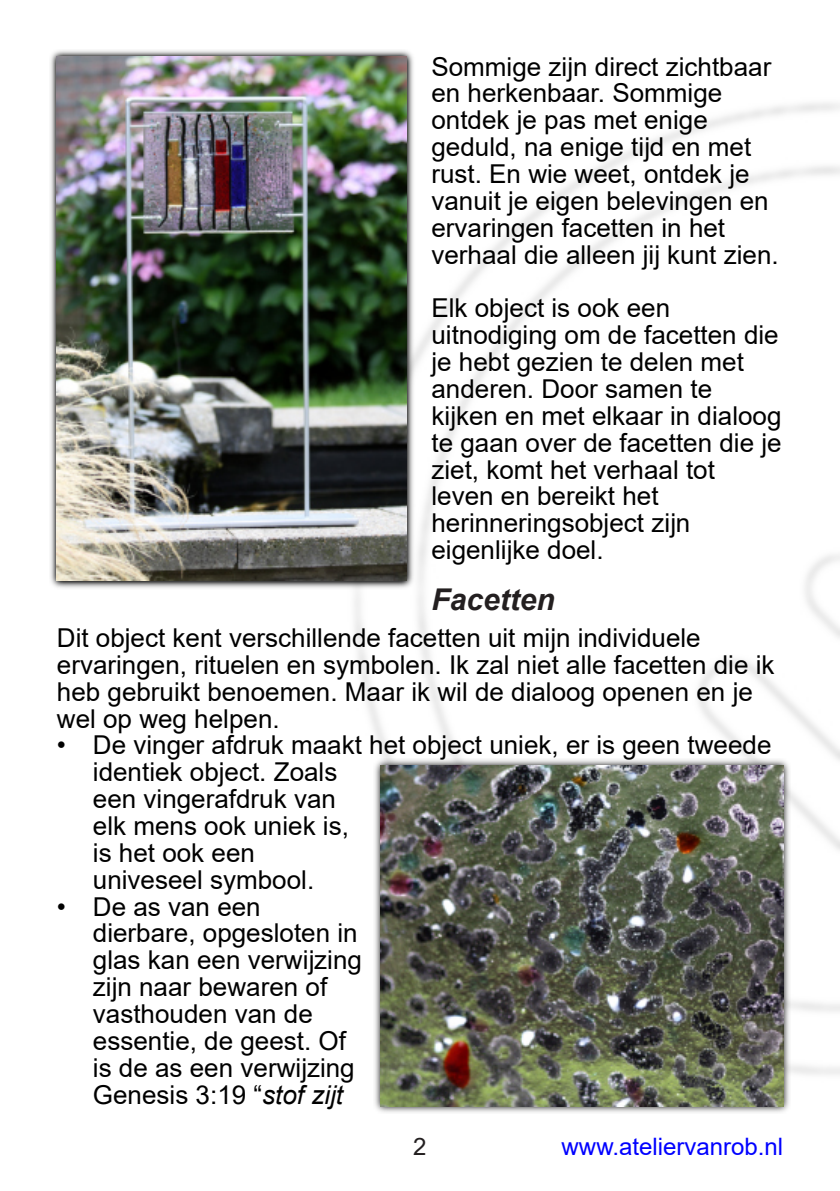
<style>
.page{position:relative;width:840px;height:1191px;background:#fff}
.page>*{position:absolute;margin:0;border:0;box-sizing:border-box;transform-origin:0 0}
.t1{font:italic 700 30px "Arial";color:#231f20}
.t2{font:26px/26.8px "Arial";color:#000}
.t3{font:24px "Arial";color:#00f}
.t4{font:24px "Arial";color:#231f20}
.s1{font-style:italic}
</style>
<div class="page">
<img style="left:373px;top:758px;width:417px;height:355px">
<img style="left:380px;top:766px;width:402px;height:340px">
<img style="left:50px;top:50px;width:365px;height:539px">
<img style="left:57px;top:57px;width:349px;height:524px">
<p class="t2" style="left:431px;top:55px;width:348px">Sommige zĳn direct zichtbaar en herkenbaar. Sommige ontdek je pas met enige geduld, na enige tĳd en met rust. En wie weet, ontdek je vanuit je eigen belevingen en ervaringen facetten in het verhaal die alleen jĳ kunt zien.</p>
<p class="t2" style="left:431px;top:297px;width:351px">Elk object is ook een uitnodiging om de facetten die je hebt gezien te delen met anderen. Door samen te kĳken en met elkaar in dialoog te gaan over de facetten die je ziet, komt het verhaal tot leven en bereikt het herinneringsobject zĳn eigenlĳke doel.</p>
<p class="t1" style="left:431px;top:588px;width:125px">Facetten</p>
<p class="t2" style="left:57px;top:627px;width:718px">Dit object kent verschillende facetten uit mĳn individuele ervaringen, rituelen en symbolen. Ik zal niet alle facetten die ik heb gebruikt benoemen. Maar ik wil de dialoog openen en je wel op weg helpen.</p>
<p class="t2" style="left:93px;top:734px;width:679px;text-indent:-36px">• De vinger afdruk maakt het object uniek, er is geen tweede identiek object. Zoals<br>een vingerafdruk van<br>elk mens ook uniek is,<br>is het ook een<br>univeseel symbool.</p>
<p class="t2" style="left:93px;top:895px;width:270px;text-indent:-36px">• De as van een dierbare, opgesloten in glas kan een verwĳzing zĳn naar bewaren of vasthouden van de essentie, de geest. Of is de as een verwĳzing<br>Genesis 3:19 “<span class="s1">stof zĳt</span></p>
<p class="t4" style="left:413px;top:1137px;width:15px">2</p>
<p class="t3" style="left:561px;top:1137px;width:223px">www.ateliervanrob.nl</p>
</div>
